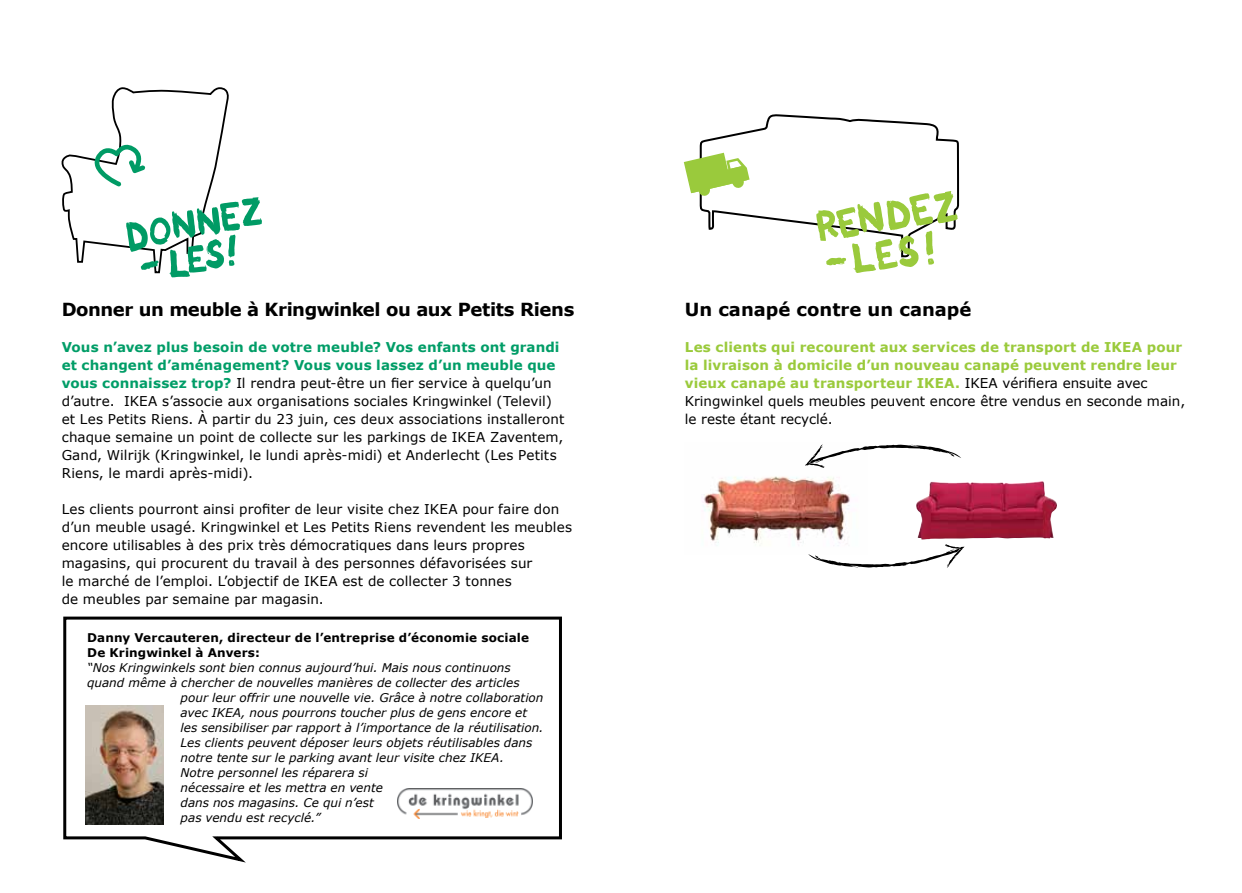
<style>
.page{position:relative;width:1242px;height:893px;background:#fff}
.page>*{position:absolute;margin:0;border:0;box-sizing:border-box;transform-origin:0 0}
.t1{font:700 18px "Verdana IKEA";letter-spacing:-.02em;color:#000}
.t2{font:700 18px "Verdana IKEA";color:#000}
.t3{font:13.5px/18px "Verdana IKEA";letter-spacing:.01em;color:#000}
.t4{font:700 13.5px/18px "Verdana IKEA";letter-spacing:.01em;color:#9aca3b}
.t5{font:italic 12px "Verdana IKEA";color:#000}
.t6{font:700 12px/15px "Verdana IKEA";letter-spacing:.015em;color:#000}
.s1{font-weight:700;color:#009d67}
.s2{font-weight:400;color:#000}
</style>
<div class="page">
<svg style="left:63px;top:616px;width:499px;height:247px"></svg>
<img style="left:85px;top:706px;width:79px;height:118px">
<img style="left:398px;top:789px;width:134px;height:29px">
<img style="left:702px;top:476px;width:148px;height:70px">
<img style="left:916px;top:481px;width:141px;height:59px">
<svg style="left:61px;top:87px;width:201px;height:190px"></svg>
<svg style="left:684px;top:114px;width:276px;height:159px"></svg>
<svg style="left:808px;top:544px;width:156px;height:24px"></svg>
<svg style="left:805px;top:444px;width:156px;height:24px"></svg>
<h1 class="t1" style="left:62px;top:297px;width:514px">Donner un meuble à Kringwinkel ou aux Petits Riens</h1>
<p class="t3" style="left:62px;top:338px;width:504px"><span class="s1">Vous n’avez plus besoin de votre meuble? Vos enfants ont grandi et changent d’aménagement? Vous vous lassez d’un meuble que vous connaissez trop?</span> Il rendra peut-être un fier service à quelqu’un d’autre. IKEA s’associe aux organisations sociales Kringwinkel (Televil) et Les Petits Riens. À partir du 23 juin, ces deux associations installeront chaque semaine un point de collecte sur les parkings de IKEA Zaventem, Gand, Wilrijk (Kringwinkel, le lundi après-midi) et Anderlecht (Les Petits Riens, le mardi après-midi).</p>
<p class="t3" style="left:62px;top:500px;width:512px">Les clients pourront ainsi profiter de leur visite chez IKEA pour faire don d’un meuble usagé. Kringwinkel et Les Petits Riens revendent les meubles encore utilisables à des prix très démocratiques dans leurs propres magasins, qui procurent du travail à des personnes défavorisées sur<br>le marché de l’emploi. L’objectif de IKEA est de collecter 3 tonnes<br>de meubles par semaine par magasin.</p>
<p class="t6" style="left:87px;top:630px;width:443px">Danny Vercauteren, directeur de l’entreprise d’économie sociale<br>De Kringwinkel à Anvers:</p>
<p class="t5" style="left:87px;top:660px;width:425px">“Nos Kringwinkels sont bien connus aujourd’hui. Mais nous continuons</p>
<p class="t5" style="left:87px;top:675px;width:434px">quand même à chercher de nouvelles manières de collecter des articles</p>
<p class="t5" style="left:181px;top:690px;width:364px">pour leur offrir une nouvelle vie. Grâce à notre collaboration</p>
<p class="t5" style="left:181px;top:705px;width:348px">avec IKEA, nous pourrons toucher plus de gens encore et</p>
<p class="t5" style="left:181px;top:720px;width:364px">les sensibiliser par rapport à l’importance de la réutilisation.</p>
<p class="t5" style="left:181px;top:735px;width:353px">Les clients peuvent déposer leurs objets réutilisables dans</p>
<p class="t5" style="left:181px;top:750px;width:325px">notre tente sur le parking avant leur visite chez IKEA.</p>
<p class="t5" style="left:181px;top:765px;width:189px">Notre personnel les réparera si</p>
<p class="t5" style="left:181px;top:780px;width:204px">nécessaire et les mettra en vente</p>
<p class="t5" style="left:181px;top:795px;width:195px">dans nos magasins. Ce qui n’est</p>
<p class="t5" style="left:181px;top:810px;width:141px">pas vendu est recyclé.”</p>
<h1 class="t2" style="left:685px;top:297px;width:288px">Un canapé contre un canapé</h1>
<p class="t4" style="left:685px;top:338px;width:502px">Les clients qui recourent aux services de transport de IKEA pour la livraison à domicile d’un nouveau canapé peuvent rendre leur vieux canapé au transporteur IKEA. <span class="s2">IKEA vérifiera ensuite avec Kringwinkel quels meubles peuvent encore être vendus en seconde main, le reste étant recyclé.</span></p>
</div>
